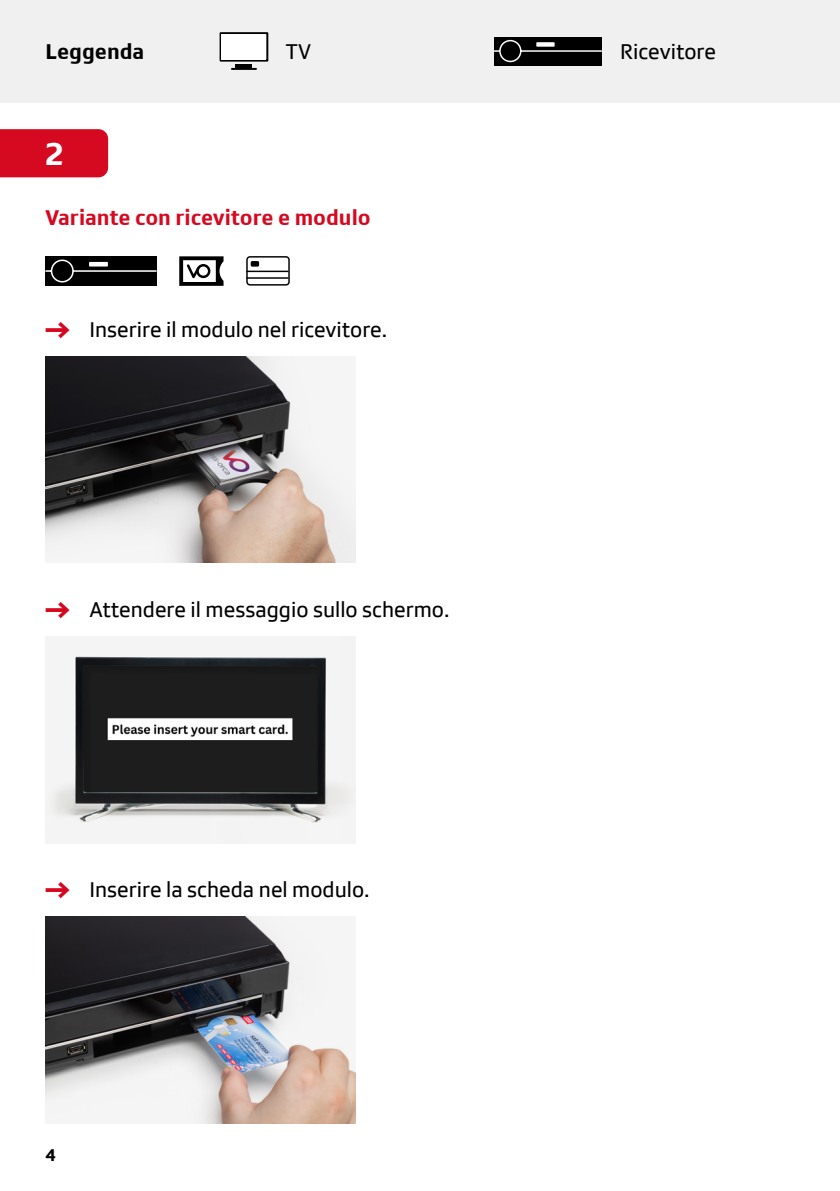
<style>
.page{position:relative;width:840px;height:1191px;background:#fff}
.page>*{position:absolute;margin:0;border:0;box-sizing:border-box;transform-origin:0 0}
.t1{font:700 34px "SRGSSR Type";color:#fff}
.body_11pt{font:22px "SRGSSR Type";color:#000}
.titel_11pt_red{font:700 22px "SRGSSR Type";color:#d50920}
.titel_11pt_red-2{font:700 22px "SRGSSR Type";color:#000}
.t2{font:700 18px "SRGSSR Type";color:#000}
.s1{font-family:"GT Walsheim";font-weight:700;font-size:34px;color:#d50920}
</style>
<div class="page">
<div style="left:45px;top:256px;width:111px;height:30px;background:#000"></div>
<svg style="left:45px;top:259px;width:111px;height:24px"></svg>
<hr style="left:89px;top:262px;width:19px;height:4px;background:#fff">
<svg style="left:179px;top:256px;width:44px;height:30px"></svg>
<div style="left:246px;top:256px;width:43px;height:29px;border:1px solid #000;border-radius:3px"></div>
<hr style="left:246px;top:271px;width:42px;height:1px;background:#000">
<hr style="left:246px;top:277px;width:42px;height:2px;background:#000">
<div style="left:250px;top:261px;width:9px;height:6px;background:#000"></div>
<div style="left:0;top:129px;width:108px;height:48px;background:#d50920"></div>
<div style="left:0;top:0;width:839px;height:102px;background:#f0f0f0"></div>
<div style="left:493px;top:37px;width:108px;height:28px;background:#000"></div>
<svg style="left:493px;top:39px;width:108px;height:24px"></svg>
<div style="left:536px;top:42px;width:18px;height:5px;background:#fff"></div>
<svg style="left:219px;top:32px;width:49px;height:38px"></svg>
<hr style="left:236px;top:64px;width:16px;height:4px;background:#000">
<div style="left:221px;top:34px;width:45px;height:26px;background:#fff"></div>
<img style="left:45px;top:356px;width:310px;height:207px">
<img style="left:45px;top:636px;width:310px;height:207px">
<img style="left:45px;top:916px;width:310px;height:207px">
<p class="titel_11pt_red-2" style="left:45px;top:38px;width:100px">Leggenda</p>
<p class="body_11pt" style="left:285px;top:39px;width:27px">TV</p>
<p class="body_11pt" style="left:619px;top:39px;width:97px">Ricevitore</p>
<p class="t1" style="left:45px;top:133px;width:21px">2</p>
<p class="titel_11pt_red" style="left:45px;top:204px;width:327px">Variante con ricevitore e modulo</p>
<p class="body_11pt" style="left:45px;top:317px;width:343px"><span class="s1">→</span> Inserire il modulo nel ricevitore.</p>
<p class="body_11pt" style="left:45px;top:597px;width:405px"><span class="s1">→</span> Attendere il messaggio sullo schermo.</p>
<p class="body_11pt" style="left:45px;top:877px;width:325px"><span class="s1">→</span> Inserire la scheda nel modulo.</p>
<p class="t2" style="left:45px;top:1144px;width:12px">4</p>
</div>
